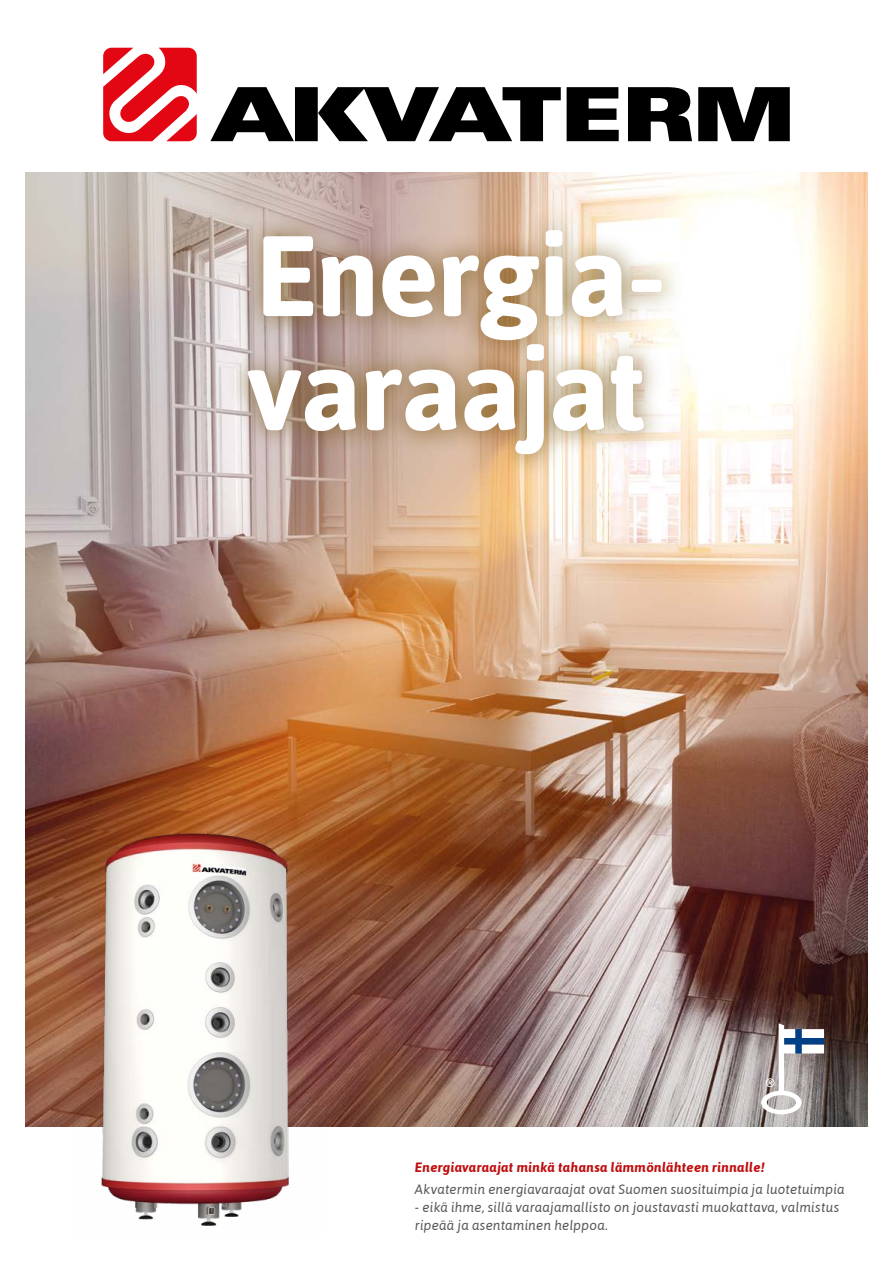
<style>
.page{position:relative;width:893px;height:1263px;background:#fff}
.page>*{position:absolute;margin:0;border:0;box-sizing:border-box;transform-origin:0 0}
.t1{font:700 114px/114px "Asap";letter-spacing:-.02em;color:#fff}
.t2{font:italic 13.5px/18px "Asap";letter-spacing:.01em;color:#575756}
.t3{font:italic 700 13.5px "Asap";letter-spacing:.02em;color:#c00d0e}
</style>
<div class="page">
<img style="left:26px;top:172px;width:841px;height:955px">
<div style="left:227px;top:207px;width:459px;height:271px;background:#74510c;opacity:.75"></div>
<svg style="left:103px;top:48px;width:94px;height:93px"></svg>
<svg style="left:210px;top:87px;width:351px;height:54px"></svg>
<svg style="left:567px;top:87px;width:52px;height:54px"></svg>
<svg style="left:628px;top:87px;width:64px;height:54px"></svg>
<svg style="left:698px;top:87px;width:92px;height:54px"></svg>
<img style="left:72px;top:818px;width:250px;height:408px">
<svg style="left:761px;top:1023px;width:63px;height:91px"></svg>
<h1 class="t1" style="left:247px;top:215px;width:420px">Energia&shy;varaajat</h1>
<p class="t3" style="left:415px;top:1158px;width:351px">Energiavaraajat minkä tahansa lämmönlähteen rinnalle!</p>
<p class="t2" style="left:415px;top:1180px;width:431px">Akvatermin energiavaraajat ovat Suomen suosituimpia ja luotetuimpia</p>
<p class="t2" style="left:415px;top:1198px;width:426px">- eikä ihme, sillä varaajamallisto on joustavasti muokattava, valmistus ripeää ja asentaminen helppoa.</p>
</div>
